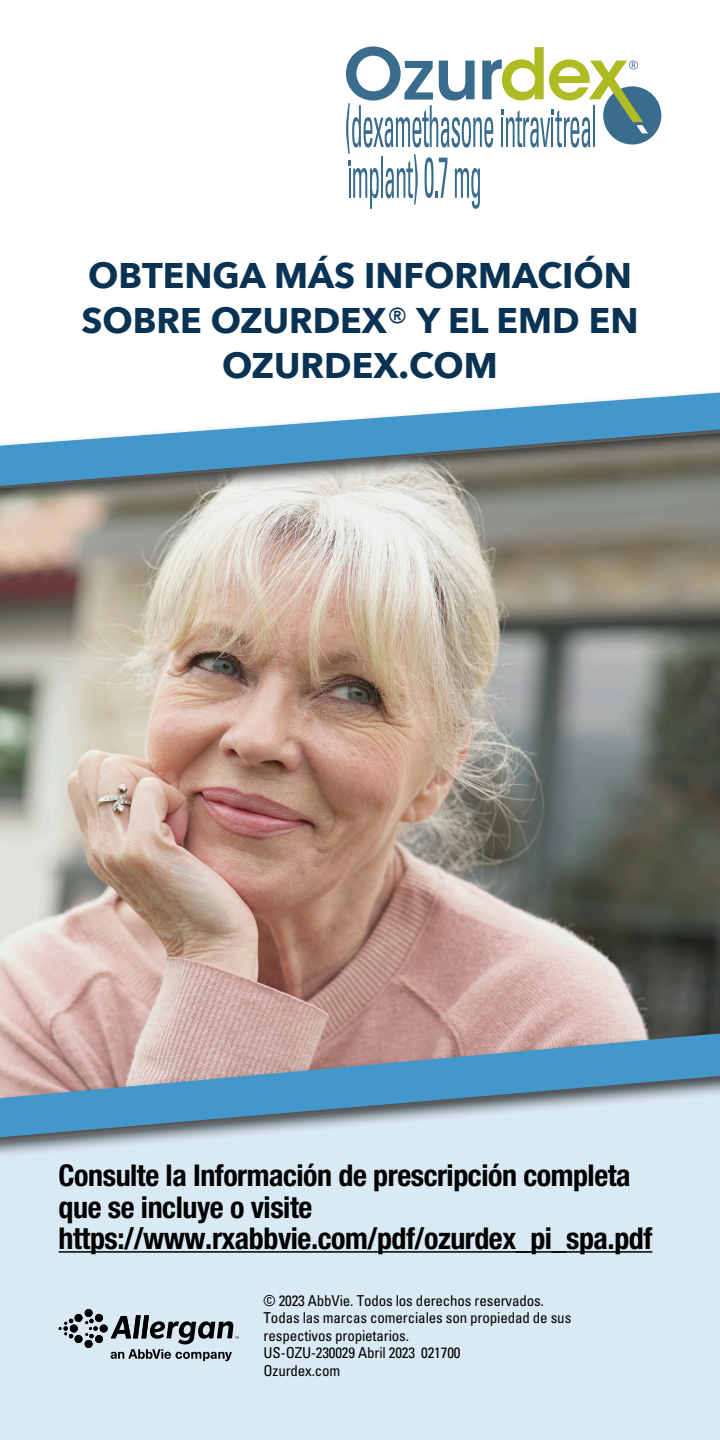
<style>
.page{position:relative;width:720px;height:1440px;background:#fff}
.page>*{position:absolute;margin:0;border:0;box-sizing:border-box;transform-origin:0 0}
.t1{font:700 35.5px/45px "Avenir Next";color:#0a3253;text-align:center}
.ISI_Body_Copy{font:700 condensed 30px/31.2px "Helvetica Neue LT Std";letter-spacing:-.015em;color:#000}
.t2{font:condensed 15px/17.5px "Univers LT Std";letter-spacing:-.01em;color:#000}
.s1{font-weight:400}
</style>
<div class="page">
<img style="left:0;top:562px;width:720px;height:445px">
<div style="left:0;top:383px;width:720px;height:179px;background:#000;opacity:.75"></div>
<svg style="left:0;top:393px;width:720px;height:93px"></svg>
<div style="left:0;top:1218px;width:720px;height:222px;background:#daeaf4"></div>
<div style="left:0;top:1007px;width:720px;height:211px;background:#000;opacity:.75"></div>
<svg style="left:0;top:1033px;width:720px;height:104px;background:#8da6bb"></svg>
<div style="left:70px;top:1325px;width:8px;height:8px;background:#484d51;border-radius:50%"></div>
<div style="left:85px;top:1309px;width:8px;height:8px;background:#000;border-radius:50%"></div>
<svg style="left:85px;top:1319px;width:13px;height:19px"></svg>
<svg style="left:59px;top:1319px;width:14px;height:19px"></svg>
<div style="left:95px;top:1314px;width:8px;height:8px;background:#000;border-radius:50%"></div>
<div style="left:100px;top:1325px;width:8px;height:7px;background:#000;border-radius:50%"></div>
<div style="left:95px;top:1335px;width:8px;height:8px;background:#000;border-radius:50%"></div>
<div style="left:85px;top:1340px;width:8px;height:8px;background:#000;border-radius:50%"></div>
<div style="left:75px;top:1335px;width:8px;height:8px;background:#000;border-radius:50%"></div>
<div style="left:70px;top:1325px;width:8px;height:7px;background:#000;border-radius:50%"></div>
<div style="left:75px;top:1314px;width:8px;height:8px;background:#000;border-radius:50%"></div>
<svg style="left:111px;top:1315px;width:128px;height:46px;background:#96a1a8"></svg>
<hr style="left:59px;top:1251px;width:593px;height:2px;background:#000">
<div style="left:603px;top:86px;width:58px;height:59px;background:#3a6d8d;border-radius:50%"></div>
<svg style="left:346px;top:47px;width:302px;height:162px"></svg>
<p class="t1" style="left:81px;top:252px;width:559px">OBTENGA MÁS INFORMACIÓN<br>SOBRE OZURDEX<span class="s1">®</span> Y EL EMD EN<br>OZURDEX.COM</p>
<p class="ISI_Body_Copy" style="left:59px;top:1160px;width:595px">Consulte la Información de prescripción completa que se incluye o visite https://www.rxabbvie.com/pdf/ozurdex_pi_spa.pdf</p>
<p class="t2" style="left:264px;top:1291px;width:282px">© 2023 AbbVie. Todos los derechos reservados.</p>
<p class="t2" style="left:264px;top:1309px;width:309px">Todas las marcas comerciales son propiedad de sus respectivos propietarios.</p>
<p class="t2" style="left:264px;top:1344px;width:198px">US-OZU-230029 Abril 2023 021700</p>
<p class="t2" style="left:264px;top:1361px;width:78px">Ozurdex.com</p>
</div>
